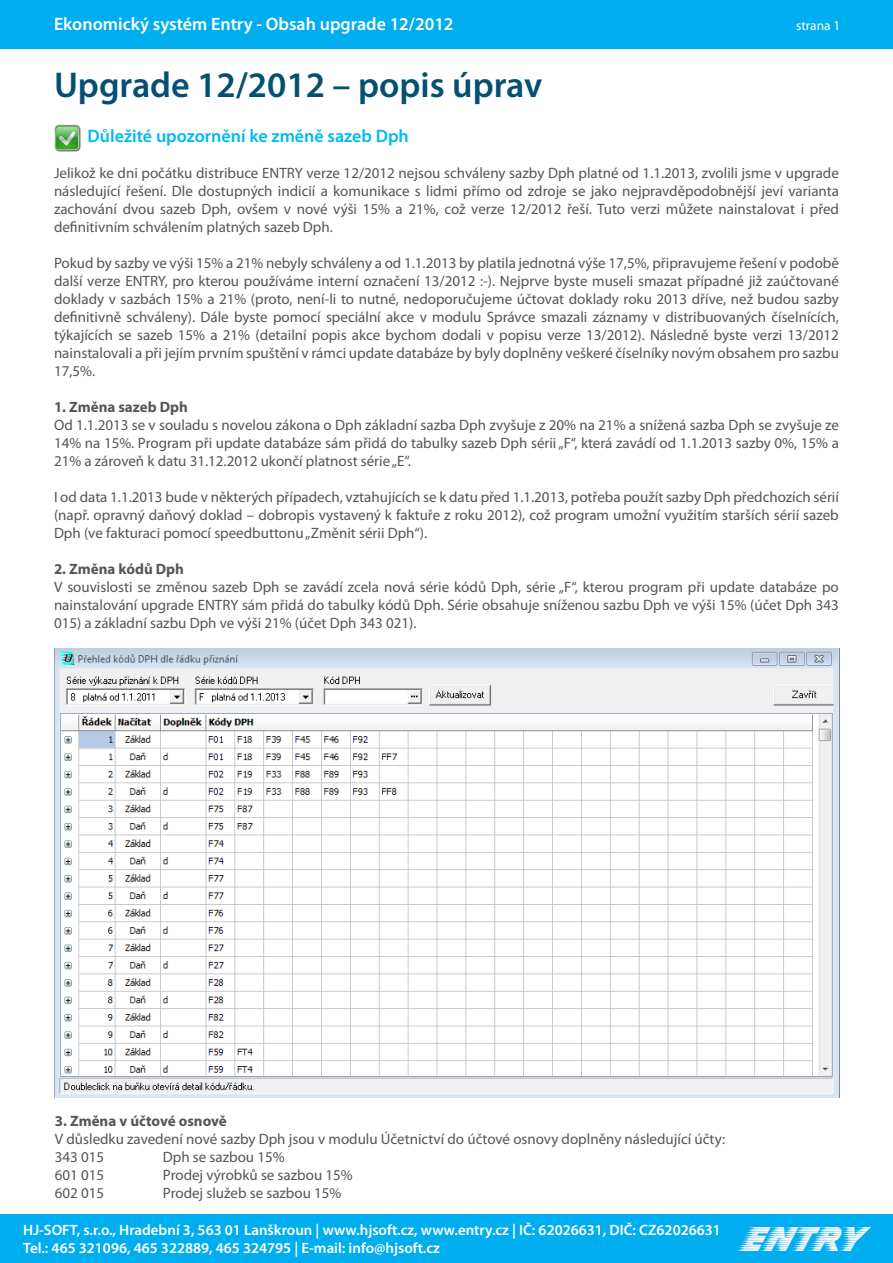
<style>
.page{position:relative;width:893px;height:1263px;background:#fff}
.page>*{position:absolute;margin:0;border:0;box-sizing:border-box;transform-origin:0 0}
.t1{font:600 36px "Myriad Pro";color:#045072}
.t2{font:36px "Slipstream Forward";color:#f7f7f8}
.t3{font:600 18px "Myriad Pro";color:#fff}
.t4{font:600 18px "Myriad Pro";color:#00b9f1}
.t5{font:15px/18px "Myriad Pro";color:#545557;text-align:justify}
.t6{font:600 15px "Myriad Pro";color:#fff}
.t7{font:700 15px "Myriad Pro";color:#545557}
.t8{font:13.5px "Myriad Pro";color:#fff}
</style>
<div class="page">
<div style="left:0;top:1215px;width:893px;height:48px;background:#00aeef"></div>
<div style="left:0;top:0;width:893px;height:48px;background:#00aeef"></div>
<img style="left:54px;top:124px;width:27px;height:27px">
<img style="left:54px;top:648px;width:786px;height:450px">
<p class="t3" style="left:54px;top:13px;width:401px">Ekonomický systém Entry - Obsah upgrade 12/2012</p>
<p class="t1" style="left:54px;top:62px;width:490px">Upgrade 12/2012 – popis úprav</p>
<p class="t8" style="left:796px;top:17px;width:46px">strana 1</p>
<p class="t4" style="left:88px;top:125px;width:323px">Důležité upozornění ke změně sazeb Dph</p>
<p class="t5" style="left:54px;top:164px;width:787px">Jelikož ke dni počátku distribuce ENTRY verze 12/2012 nejsou schváleny sazby Dph platné od 1.1.2013, zvolili jsme v upgrade následující řešení. Dle dostupných indicií a komunikace s lidmi přímo od zdroje se jako nejpravděpodobnější jeví varianta zachování dvou sazeb Dph, ovšem v nové výši 15% a 21%, což verze 12/2012 řeší. Tuto verzi můžete nainstalovat i před definitivním schválením platných sazeb Dph.</p>
<p class="t5" style="left:54px;top:254px;width:786px">Pokud by sazby ve výši 15% a 21% nebyly schváleny a od 1.1.2013 by platila jednotná výše 17,5%, připravujeme řešení v podobě další verze ENTRY, pro kterou používáme interní označení 13/2012 :-). Nejprve byste museli smazat případné již zaúčtované doklady v sazbách 15% a 21% (proto, není-li to nutné, nedoporučujeme účtovat doklady roku 2013 dříve, než budou sazby definitivně schváleny). Dále byste pomocí speciální akce v modulu Správce smazali záznamy v distribuovaných číselnících, týkajících se sazeb 15% a 21% (detailní popis akce bychom dodali v popisu verze 13/2012). Následně byste verzi 13/2012 nainstalovali a při jejím prvním spuštění v rámci update databáze by byly doplněny veškeré číselníky novým obsahem pro sazbu 17,5%.</p>
<p class="t7" style="left:54px;top:398px;width:136px">1. Změna sazeb Dph</p>
<p class="t5" style="left:54px;top:416px;width:786px">Od 1.1.2013 se v souladu s novelou zákona o Dph základní sazba Dph zvyšuje z 20% na 21% a snížená sazba Dph se zvyšuje ze 14% na 15%. Program při update databáze sám přidá do tabulky sazeb Dph sérii „F“, která zavádí od 1.1.2013 sazby 0%, 15% a 21% a zároveň k datu 31.12.2012 ukončí platnost série „E“.</p>
<p class="t5" style="left:54px;top:488px;width:786px">I od data 1.1.2013 bude v některých případech, vztahujících se k datu před 1.1.2013, potřeba použít sazby Dph předchozích sérií (např. opravný daňový doklad – dobropis vystavený k faktuře z roku 2012), což program umožní využitím starších sérií sazeb Dph (ve fakturaci pomocí speedbuttonu „Změnit sérii Dph“).</p>
<p class="t7" style="left:54px;top:560px;width:132px">2. Změna kódů Dph</p>
<p class="t5" style="left:54px;top:578px;width:786px">V souvislosti se změnou sazeb Dph se zavádí zcela nová série kódů Dph, série „F“, kterou program při update databáze po nainstalování upgrade ENTRY sám přidá do tabulky kódů Dph. Série obsahuje sníženou sazbu Dph ve výši 15% (účet Dph 343<br>015) a základní sazbu Dph ve výši 21% (účet Dph 343 021).</p>
<p class="t7" style="left:55px;top:1111px;width:173px">3. Změna v účtové osnově</p>
<p class="t5" style="left:55px;top:1130px;width:672px">V důsledku zavedení nové sazby Dph jsou v modulu Účetnictví do účtové osnovy doplněny následující účty:</p>
<p class="t5" style="left:55px;top:1148px;width:51px">343 015</p>
<p class="t5" style="left:163px;top:1148px;width:123px">Dph se sazbou 15%</p>
<p class="t5" style="left:55px;top:1166px;width:51px">601 015</p>
<p class="t5" style="left:163px;top:1166px;width:191px">Prodej výrobků se sazbou 15%</p>
<p class="t5" style="left:55px;top:1184px;width:51px">602 015</p>
<p class="t5" style="left:163px;top:1184px;width:180px">Prodej služeb se sazbou 15%</p>
<p class="t6" style="left:23px;top:1221px;width:699px">HJ-SOFT, s.r.o., Hradební 3, 563 01 Lanškroun | www.hjsoft.cz, www.entry.cz | IČ: 62026631, DIČ: CZ62026631</p>
<p class="t6" style="left:23px;top:1239px;width:418px">Tel.: 465 321096, 465 322889, 465 324795 | E-mail: info@hjsoft.cz</p>
<p class="t2" style="left:738px;top:1219px;width:121px">ENTRY</p>
</div>
